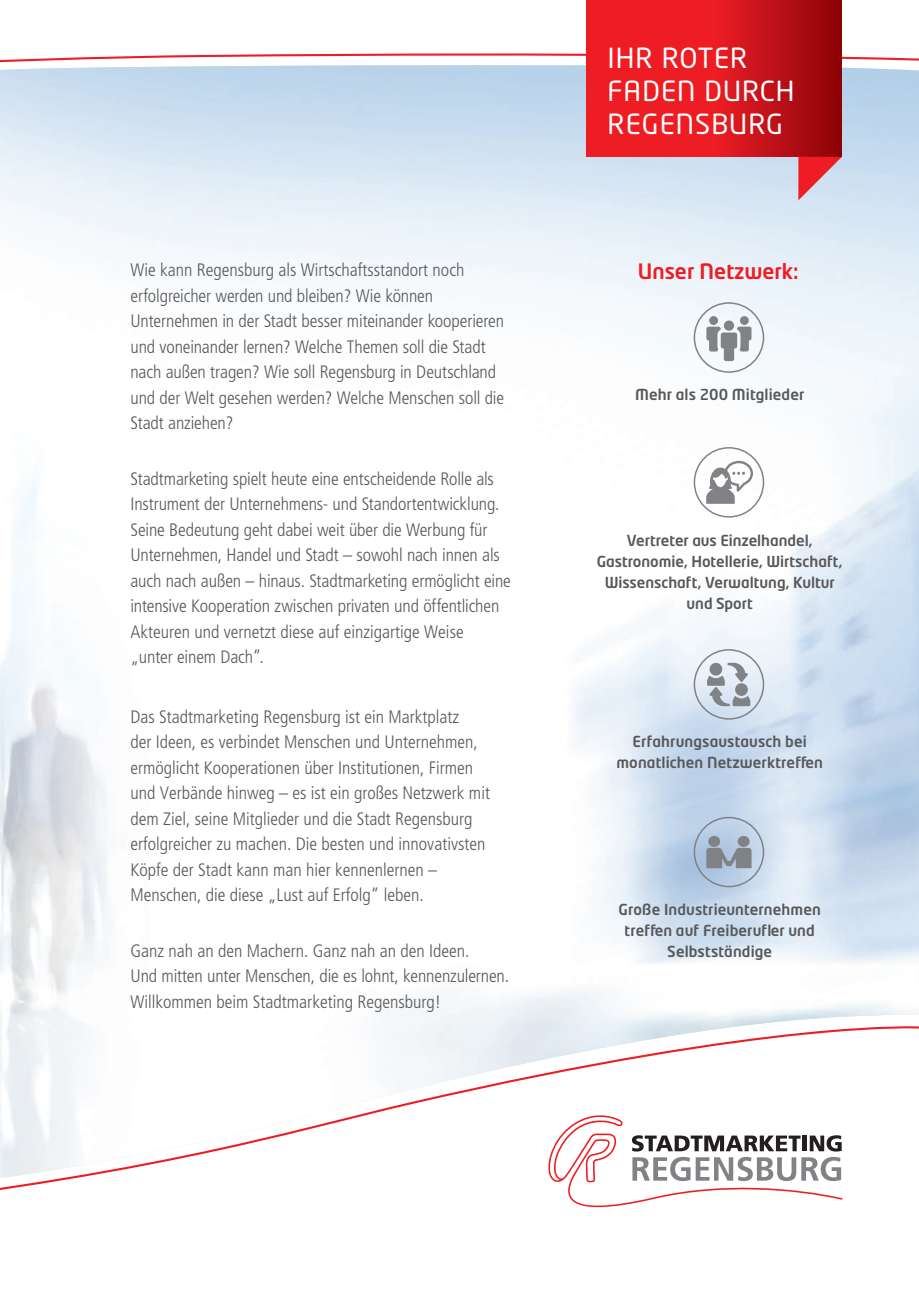
<style>
.page{position:relative;width:919px;height:1289px;background:#fff}
.page>*{position:absolute;margin:0;border:0;box-sizing:border-box;transform-origin:0 0}
.t1{font:27.45px/32.8px "Neo Tech Pro";letter-spacing:.04em;color:#fff}
.t2{font:500 21px "Neo Tech Pro";color:#ee1d23}
.t3{font:300 condensed 18px/25.5px "Frutiger";color:#57585a}
.t4{font:500 15px/21px "Neo Tech Pro";letter-spacing:.005em;color:#57585a;text-align:center}
</style>
<div class="page">
<svg style="left:0;top:46px;width:918px;height:18px"></svg>
<img style="left:0;top:65px;width:918px;height:1113px">
<svg style="left:548px;top:1115px;width:294px;height:92px"></svg>
<svg style="left:586px;top:0;width:255px;height:157px;background:#d5161d"></svg>
<svg style="left:798px;top:157px;width:43px;height:43px;background:#de7d88"></svg>
<div style="left:693px;top:816px;width:71px;height:71px;border:2px solid #808285;border-radius:50%"></div>
<div style="left:737px;top:836px;width:12px;height:11px;background:#808285;border-radius:50%"></div>
<svg style="left:706px;top:847px;width:45px;height:21px"></svg>
<div style="left:708px;top:836px;width:12px;height:11px;background:#808285;border-radius:50%"></div>
<div style="left:693px;top:302px;width:71px;height:71px;border:2px solid #808285;border-radius:50%"></div>
<div style="left:709px;top:316px;width:9px;height:9px;background:#808285;border-radius:50%"></div>
<div style="left:739px;top:316px;width:9px;height:9px;background:#808285;border-radius:50%"></div>
<svg style="left:706px;top:326px;width:45px;height:35px"></svg>
<div style="left:723px;top:320px;width:11px;height:11px;background:#808285;border-radius:50%"></div>
<div style="left:693px;top:649px;width:71px;height:70px;border:2px solid #808285;border-radius:50%"></div>
<svg style="left:707px;top:662px;width:43px;height:44px;background:#b4bbc2"></svg>
<div style="left:693px;top:447px;width:71px;height:70px;border:2px solid #808285;border-radius:50%"></div>
<svg style="left:706px;top:461px;width:47px;height:43px"></svg>
<p class="t3" style="left:130px;top:257px;width:375px">Wie kann Regensburg als Wirtschaftsstandort noch erfolgreicher werden und bleiben? Wie können Unternehmen in der Stadt besser miteinander kooperieren und voneinander lernen? Welche Themen soll die Stadt nach außen tragen? Wie soll Regensburg in Deutschland und der Welt gesehen werden? Welche Menschen soll die Stadt anziehen?</p>
<p class="t3" style="left:130px;top:466px;width:382px">Stadtmarketing spielt heute eine entscheidende Rolle als Instrument der Unternehmens- und Standortentwicklung.<br>Seine Bedeutung geht dabei weit über die Werbung für Unternehmen, Handel und Stadt – sowohl nach innen als auch nach außen – hinaus. Stadtmarketing ermöglicht eine intensive Kooperation zwischen privaten und öffentlichen Akteuren und vernetzt diese auf einzigartige Weise<br>„unter einem Dach”.</p>
<p class="t3" style="left:130px;top:704px;width:361px">Das Stadtmarketing Regensburg ist ein Marktplatz<br>der Ideen, es verbindet Menschen und Unternehmen, ermöglicht Kooperationen über Institutionen, Firmen und Verbände hinweg – es ist ein großes Netzwerk mit dem Ziel, seine Mitglieder und die Stadt Regensburg erfolgreicher zu machen. Die besten und innovativsten Köpfe der Stadt kann man hier kennenlernen – Menschen, die diese „Lust auf Erfolg” leben.</p>
<p class="t3" style="left:130px;top:938px;width:380px">Ganz nah an den Machern. Ganz nah an den Ideen.<br>Und mitten unter Menschen, die es lohnt, kennenzulernen.<br>Willkommen beim Stadtmarketing Regensburg!</p>
<h1 class="t1" style="left:607px;top:41px;width:189px">IHR ROTER<br>FADEN DURCH<br>REGENSBURG</h1>
<p class="t2" style="left:637px;top:258px;width:162px">Unser Netzwerk:</p>
<p class="t4" style="left:635px;top:383px;width:171px">Mehr als 200 Mitglieder</p>
<p class="t4" style="left:596px;top:529px;width:247px">Vertreter aus Einzelhandel,<br>Gastronomie, Hotellerie, Wirtschaft,<br>Wissenschaft, Verwaltung, Kultur und Sport</p>
<p class="t4" style="left:616px;top:730px;width:208px">Erfahrungsaustausch bei monatlichen Netzwerktreffen</p>
<p class="t4" style="left:618px;top:898px;width:204px">Große Industrieunternehmen treffen auf Freiberufler und<br>Selbstständige</p>
</div>
